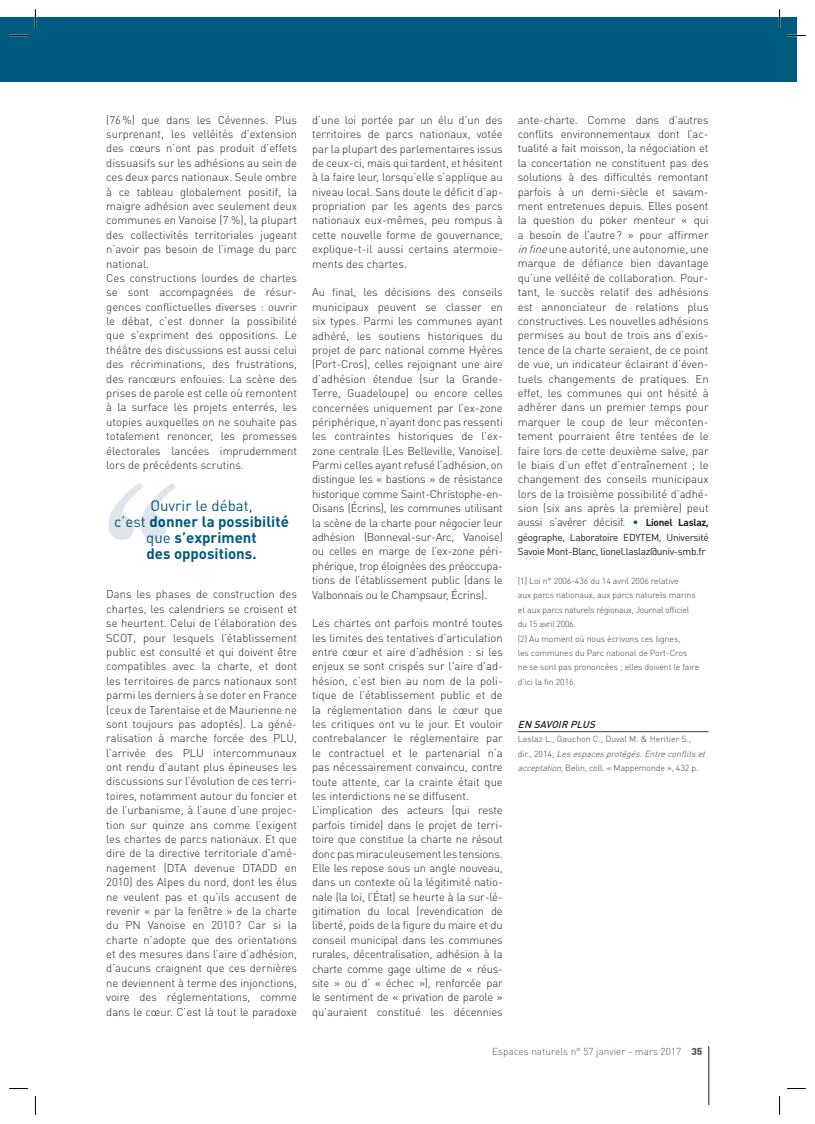
<style>
.page{position:relative;width:815px;height:1124px;background:#fff}
.page>*{position:absolute;margin:0;border:0;box-sizing:border-box;transform-origin:0 0}
.t1{font:700 15px/16.2px "DIN Pro";color:#005a7e;text-align:center}
.t2{font:300 11.25px/14.4px "DIN Pro";color:#231f20;text-align:justify}
.t3{font:10px/14.4px "DIN Pro";letter-spacing:-.03em;color:#231f20}
.t4{font:300 10px "DIN Pro";color:#57585a}
.t5{font:italic 500 10px "DIN Pro";color:#231f20}
.t6{font:300 8.75px/14.4px "DIN Pro";letter-spacing:-.01em;color:#3e3e3f}
.s1{font-weight:400}
.s2{font-style:italic}
.s3{color:#005a7e}
.s4{font-weight:700;font-size:10px}
.s5{font-weight:900}
</style>
<div class="page">
<hr style="left:709px;top:1046px;width:1px;height:58px;background:#231f20">
<div style="left:0;top:18px;width:797px;height:64px;background:#005a7e"></div>
<hr style="left:518px;top:731px;width:191px;height:1px;background:#3e3e3f">
<svg style="left:108px;top:483px;width:68px;height:57px"></svg>
<svg style="left:9px;top:35px;width:19px;height:1px"></svg>
<svg style="left:787px;top:35px;width:19px;height:1px"></svg>
<svg style="left:9px;top:1088px;width:19px;height:1px"></svg>
<svg style="left:787px;top:1088px;width:19px;height:1px"></svg>
<svg style="left:35px;top:9px;width:1px;height:19px"></svg>
<svg style="left:35px;top:1096px;width:1px;height:18px"></svg>
<svg style="left:779px;top:9px;width:1px;height:19px"></svg>
<svg style="left:779px;top:1096px;width:1px;height:18px"></svg>
<p class="t2" style="left:106px;top:112px;width:192px;text-align:left">(76%) que dans les Cévennes. Plus surprenant, les velléités d’extension des cœurs n’ont pas produit d’effets dissuasifs sur les adhésions au sein de ces deux parcs nationaux. Seule ombre à ce tableau globalement positif, la maigre adhésion avec seulement deux communes en Vanoise (7 %), la plupart des collectivités territoriales jugeant n’avoir pas besoin de l’image du parc national.<br>Ces constructions lourdes de chartes se sont accompagnées de résur&shy;gences conflictuelles diverses : ouvrir le débat, c’est donner la possibilité que s’expriment des oppositions. Le théâtre des discussions est aussi celui des récriminations, des frustrations, des rancœurs enfouies. La scène des prises de parole est celle où remontent à la surface les projets enterrés, les utopies auxquelles on ne souhaite pas totalement renoncer, les promesses électorales lancées imprudemment lors de précédents scrutins.</p>
<h1 class="t1" style="left:114px;top:496px;width:176px"><span class="s1">Ouvrir le débat,<br>c’est</span> donner la possibilité <span class="s1">que</span> s’expriment<br>des oppositions.</h1>
<p class="t2" style="left:106px;top:586px;width:192px">Dans les phases de construction des chartes, les calendriers se croisent et se heurtent. Celui de l’élaboration des SCOT, pour lesquels l’établissement public est consulté et qui doivent être compatibles avec la charte, et dont les territoires de parcs nationaux sont parmi les derniers à se doter en France (ceux de Tarentaise et de Maurienne ne sont toujours pas adoptés). La géné&shy;ralisation à marche forcée des PLU, l’arrivée des PLU intercommunaux ont rendu d’autant plus épineuses les discussions sur l’évolution de ces terri&shy;toires, notamment autour du foncier et de l’urbanisme, à l’aune d’une projec&shy;tion sur quinze ans comme l’exigent les chartes de parcs nationaux. Et que dire de la directive territoriale d'amé&shy;nagement (DTA devenue DTADD en 2010) des Alpes du nord, dont les élus ne veulent pas et qu’ils accusent de revenir « par la fenêtre » de la charte du PN Vanoise en 2010? Car si la charte n’adopte que des orientations et des mesures dans l’aire d’adhésion, d’aucuns craignent que ces dernières ne deviennent à terme des injonctions, voire des réglementations, comme dans le cœur. C’est là tout le paradoxe</p>
<p class="t2" style="left:312px;top:112px;width:192px">d’une loi portée par un élu d’un des territoires de parcs nationaux, votée par la plupart des parlementaires issus de ceux-ci, mais qui tardent, et hésitent à la faire leur, lorsqu’elle s’applique au niveau local. Sans doute le déficit d’ap&shy;propriation par les agents des parcs nationaux eux-mêmes, peu rompus à cette nouvelle forme de gouvernance, explique-t-il aussi certains atermoie&shy;ments des chartes.</p>
<p class="t2" style="left:312px;top:285px;width:192px">Au final, les décisions des conseils municipaux peuvent se classer en six types. Parmi les communes ayant adhéré, les soutiens historiques du projet de parc national comme Hyères (Port-Cros), celles rejoignant une aire d’adhésion étendue (sur la Grande-Terre, Guadeloupe) ou encore celles concernées uniquement par l’ex-zone périphérique, n’ayant donc pas ressenti les contraintes historiques de l’ex&shy;zone centrale (Les Belleville, Vanoise).<br>Parmi celles ayant refusé l’adhésion, on distingue les « bastions » de résistance historique comme Saint-Christophe-en-Oisans (Écrins), les communes utilisant la scène de la charte pour négocier leur adhésion (Bonneval-sur-Arc, Vanoise) ou celles en marge de l’ex-zone péri&shy;phérique, trop éloignées des préoccupa&shy;tions de l’établissement public (dans le Valbonnais ou le Champsaur, Écrins).</p>
<p class="t2" style="left:312px;top:615px;width:192px;text-align:left">Les chartes ont parfois montré toutes les limites des tentatives d’articulation entre cœur et aire d’adhésion : si les enjeux se sont crispés sur l'aire d'ad&shy;hésion, c’est bien au nom de la poli&shy;tique de l’établissement public et de la réglementation dans le cœur que les critiques ont vu le jour. Et vouloir contrebalancer le réglementaire par le contractuel et le partenarial n’a pas nécessairement convaincu, contre toute attente, car la crainte était que les interdictions ne se diffusent.<br>L’implication des acteurs (qui reste parfois timide) dans le projet de terri&shy;toire que constitue la charte ne résout donc pas miraculeusement les tensions.<br>Elle les repose sous un angle nouveau, dans un contexte où la légitimité natio&shy;nale (la loi, l’État) se heurte à la sur-lé&shy;gitimation du local (revendication de liberté, poids de la figure du maire et du conseil municipal dans les communes rurales, décentralisation, adhésion à la charte comme gage ultime de « réus&shy;site » ou d’ « échec »), renforcée par le sentiment de « privation de parole » qu’auraient constitué les décennies</p>
<p class="t2" style="left:518px;top:112px;width:192px">ante-charte. Comme dans d’autres conflits environnementaux dont l’ac&shy;tualité a fait moisson, la négociation et la concertation ne constituent pas des solutions à des difficultés remontant parfois à un demi-siècle et savam&shy;ment entretenues depuis. Elles posent la question du poker menteur « qui a besoin de l’autre? » pour affirmer <span class="s2">infine</span>une autorité, une autonomie, une marque de défiance bien davantage qu’une velléité de collaboration. Pour&shy;tant, le succès relatif des adhésions est annonciateur de relations plus constructives. Les nouvelles adhésions permises au bout de trois ans d’exis&shy;tence de la charte seraient, de ce point de vue, un indicateur éclairant d’éven&shy;tuels changements de pratiques. En effet, les communes qui ont hésité à adhérer dans un premier temps pour marquer le coup de leur méconten&shy;tement pourraient être tentées de le faire lors de cette deuxième salve, par le biais d’un effet d’entraînement ; le changement des conseils municipaux lors de la troisième possibilité d’adhé&shy;sion (six ans après la première) peut aussi s’avérer décisif. <span class="s3">•</span> <span class="s4">Lionel Laslaz,</span></p>
<p class="t3" style="left:518px;top:529px;width:192px">géographe, Laboratoire EDYTEM, Université<br>Savoie Mont-Blanc, lionel.laslaz@univ-smb.fr</p>
<p class="t6" style="left:518px;top:573px;width:183px">(1) Loi n° 2006-436 du 14 avril 2006 relative<br>aux parcs nationaux, aux parcs naturels marins et aux parcs naturels régionaux, Journal officiel du 15 avril 2006.<br>(2) Au moment où nous écrivons ces lignes,<br>les communes du Parc national de Port-Cros<br>ne se sont pas prononcées ; elles doivent le faire d’ici la fin 2016.</p>
<p class="t5" style="left:518px;top:717px;width:82px">EN SAVOIR PLUS</p>
<p class="t6" style="left:518px;top:731px;width:192px">Laslaz L., Gauchon C., Duval M. &amp; Heritier S.,<br>d i r. , 2 0 1 4 , <span class="s2">Lesespacesprotégés.Entreconflitset acceptation</span>, Belin, coll. « Mappemonde », 432 p.</p>
<p class="t4" style="left:492px;top:1044px;width:212px">Espaces naturels n° 57 janvier - mars 2017 <span class="s5">35</span></p>
</div>
